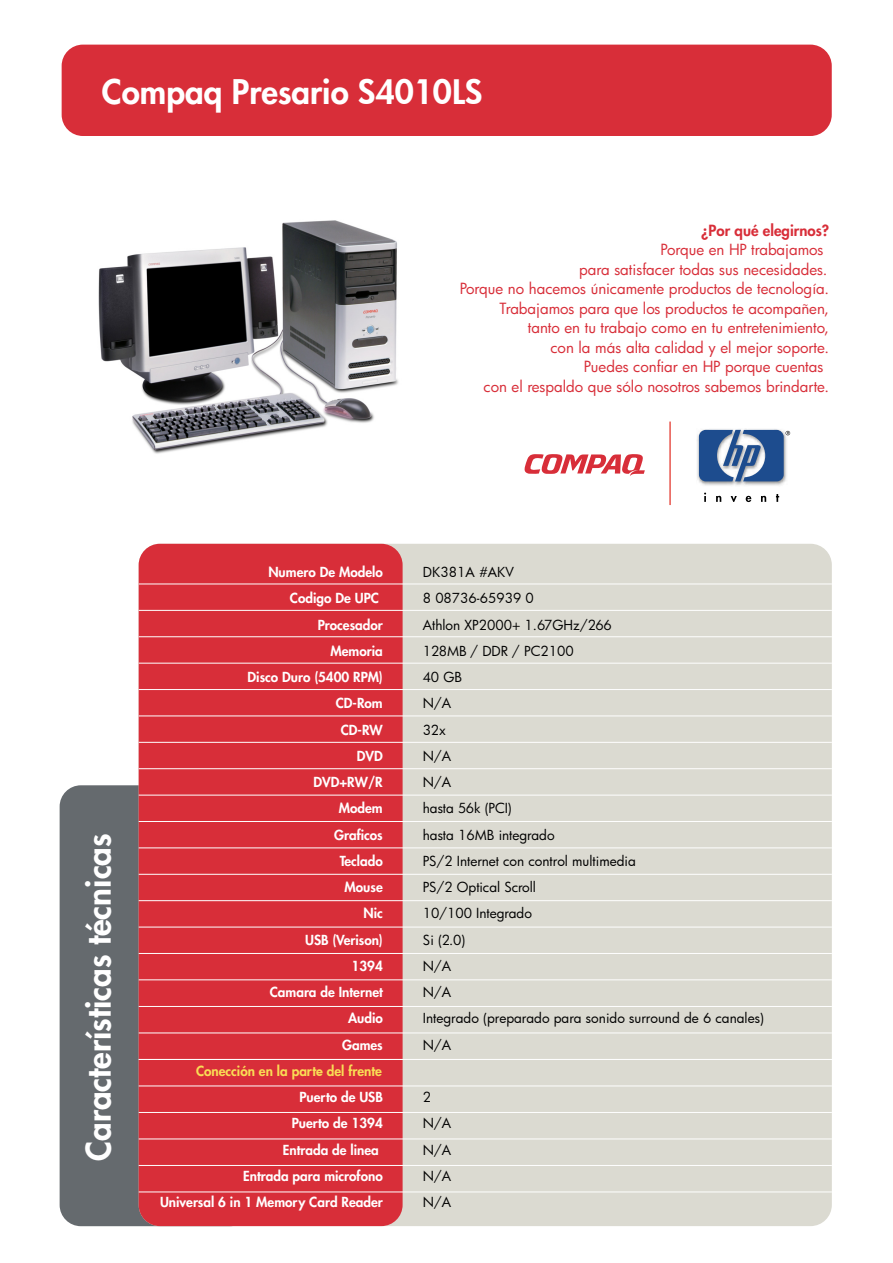
<style>
.page{position:relative;width:893px;height:1263px;background:#fff}
.page>*{position:absolute;margin:0;border:0;box-sizing:border-box;transform-origin:0 0}
.t1{font:800 33px "Futura";color:#fff}
.t2{font:15px "Futura";letter-spacing:-.005em;color:#d82e39}
.t3{font:800 15px "Futura";color:#d82e39}
.t4{font:13.5px/26.2px "Futura";color:#000}
.t5{font:800 13.5px/26.2px "Futura";color:#fff;text-align:right}
.t6{font:800 13.5px "Futura";color:#f9dd55}
</style>
<div class="page">
<div style="left:62px;top:45px;width:769px;height:91px;background:#d82e39;border-radius:21px"></div>
<div style="left:60px;top:785px;width:191px;height:441px;background:#656a6e;border-radius:21px"></div>
<div style="left:139px;top:544px;width:692px;height:682px;background:#dbdad1;border-radius:21px"></div>
<div style="left:139px;top:544px;width:263px;height:682px;background:#d82e39;border-radius:21px"></div>
<hr style="left:139px;top:584px;width:692px;height:1px;background:#fff">
<hr style="left:139px;top:610px;width:692px;height:1px;background:#fff">
<hr style="left:139px;top:636px;width:692px;height:1px;background:#fff">
<hr style="left:139px;top:663px;width:692px;height:1px;background:#fff">
<hr style="left:139px;top:689px;width:692px;height:1px;background:#fff">
<hr style="left:139px;top:716px;width:692px;height:1px;background:#fff">
<hr style="left:139px;top:742px;width:692px;height:1px;background:#fff">
<hr style="left:139px;top:768px;width:692px;height:1px;background:#fff">
<hr style="left:139px;top:795px;width:692px;height:1px;background:#fff">
<hr style="left:139px;top:821px;width:692px;height:1px;background:#fff">
<hr style="left:139px;top:848px;width:692px;height:1px;background:#fff">
<hr style="left:139px;top:874px;width:692px;height:1px;background:#fff">
<hr style="left:139px;top:900px;width:692px;height:1px;background:#fff">
<hr style="left:139px;top:927px;width:692px;height:1px;background:#fff">
<hr style="left:139px;top:953px;width:692px;height:1px;background:#fff">
<hr style="left:139px;top:979px;width:692px;height:1px;background:#fff">
<img style="left:697px;top:429px;width:88px;height:57px">
<svg style="left:704px;top:493px;width:2px;height:9px"></svg>
<svg style="left:716px;top:496px;width:5px;height:6px"></svg>
<svg style="left:730px;top:496px;width:6px;height:6px"></svg>
<svg style="left:745px;top:496px;width:6px;height:6px"></svg>
<svg style="left:761px;top:496px;width:5px;height:6px"></svg>
<svg style="left:776px;top:494px;width:3px;height:8px"></svg>
<svg style="left:699px;top:430px;width:91px;height:51px"></svg>
<hr style="left:669px;top:422px;width:1px;height:83px;background:#e7554d">
<svg style="left:524px;top:454px;width:120px;height:22px"></svg>
<hr style="left:139px;top:1006px;width:692px;height:1px;background:#fff">
<hr style="left:139px;top:1033px;width:692px;height:1px;background:#fff">
<hr style="left:139px;top:1086px;width:692px;height:1px;background:#fff">
<hr style="left:139px;top:1112px;width:692px;height:1px;background:#fff">
<hr style="left:139px;top:1139px;width:692px;height:1px;background:#fff">
<hr style="left:139px;top:1165px;width:692px;height:1px;background:#fff">
<hr style="left:139px;top:1192px;width:692px;height:1px;background:#fff">
<hr style="left:139px;top:1059px;width:692px;height:1px;background:#fff">
<img style="left:98px;top:220px;width:301px;height:234px">
<h1 class="t1" style="left:102px;top:78px;width:382px">Compaq Presario S4010LS</h1>
<p class="t3" style="left:701px;top:224px;width:129px">¿Por qué elegirnos?</p>
<p class="t2" style="left:660px;top:244px;width:164px">Porque en HP trabajamos</p>
<p class="t2" style="left:579px;top:263px;width:250px">para satisfacer todas sus necesidades.</p>
<p class="t2" style="left:459px;top:283px;width:371px">Porque no hacemos únicamente productos de tecnología.</p>
<p class="t2" style="left:499px;top:302px;width:331px">Trabajamos para que los productos te acompañen,</p>
<p class="t2" style="left:528px;top:322px;width:303px">tanto en tu trabajo como en tu entretenimiento,</p>
<p class="t2" style="left:550px;top:341px;width:280px">con la más alta calidad y el mejor soporte.</p>
<p class="t2" style="left:584px;top:361px;width:241px">Puedes confiar en HP porque cuentas</p>
<p class="t2" style="left:483px;top:380px;width:347px">con el respaldo que sólo nosotros sabemos brindarte.</p>
<h1 class="t1" style="left:85px;top:1161px;width:329px;rotate:-90deg">Características técnicas</h1>
<p class="t5" style="left:247px;top:561px;width:137px">Numero De Modelo<br>Codigo De UPC<br>Procesador<br>Memoria<br>Disco Duro (5400 RPM)<br>CD-Rom<br>CD-RW<br>DVD<br>DVD+RW/R<br>Modem<br>Graficos<br>Teclado<br>Mouse<br>Nic<br>USB (Verison)<br>1394<br>Camara de Internet<br>Audio<br>Games</p>
<p class="t6" style="left:196px;top:1066px;width:187px">Conección en la parte del frente</p>
<p class="t5" style="left:160px;top:1086px;width:224px">Puerto de USB<br>Puerto de 1394<br>Entrada de linea<br>Entrada para microfono<br>Universal 6 in 1 Memory Card Reader</p>
<p class="t4" style="left:423px;top:559px;width:190px">DK381A #AKV<br>8 08736-65939 0<br>Athlon XP2000+ 1.67GHz/266<br>128MB / DDR / PC2100<br>40 GB<br>N/A<br>32x<br>N/A<br>N/A<br>hasta 56k (PCI)<br>hasta 16MB integrado</p>
<p class="t4" style="left:423px;top:876px;width:114px">PS/2 Optical Scroll<br>10/100 Integrado<br>Si (2.0)<br>N/A<br>N/A</p>
<p class="t4" style="left:423px;top:1033px;width:30px">N/A</p>
<p class="t4" style="left:423px;top:849px;width:214px">PS/2 Internet con control multimedia</p>
<p class="t4" style="left:423px;top:1005px;width:342px">Integrado (preparado para sonido surround de 6 canales)</p>
<p class="t4" style="left:423px;top:1086px;width:30px">2<br>N/A<br>N/A<br>N/A<br>N/A</p>
</div>
